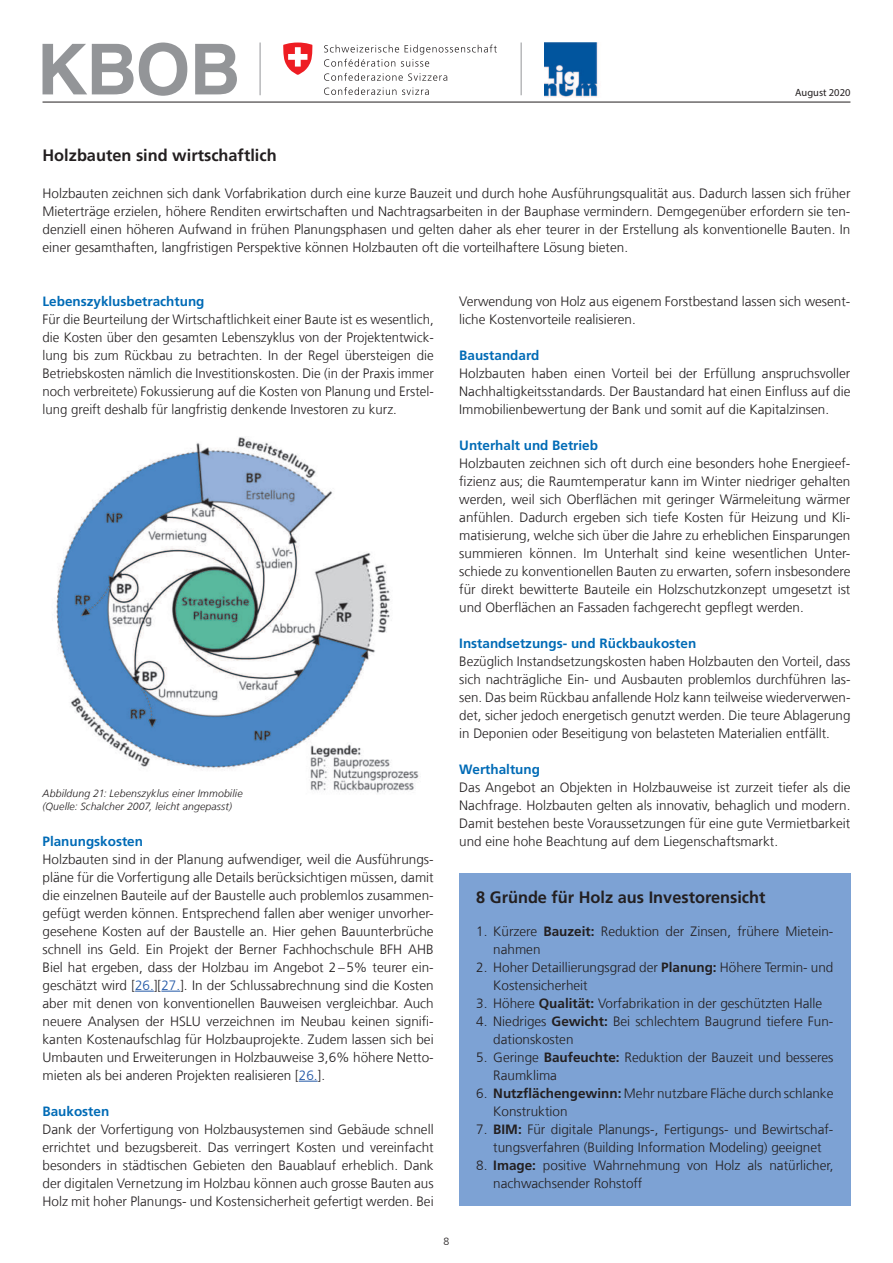
<style>
.page{position:relative;width:893px;height:1263px;background:#fff}
.page>*{position:absolute;margin:0;border:0;box-sizing:border-box;transform-origin:0 0}
.t1{font:700 16.5px "Frutiger LT Com";color:#231f20}
.t2{font:300 13.5px/18px "Frutiger LT Com";color:#231f20;text-align:justify}
.t3{font:700 13.5px "Frutiger LT Com";color:#006bb6}
.t4{font:italic 300 10.5px/12.6px "Frutiger LT Com";letter-spacing:.01em;color:#231f20}
.t5{font:10.5px "Myriad Pro";color:#231f20}
.t6{font:300 10.5px "Frutiger LT Com";color:#231f20}
.s1{color:#2056a6}
.s2{font-weight:700}
</style>
<div class="page">
<hr style="left:43px;top:102px;width:807px;height:1px;background:#231f20">
<svg style="left:43px;top:43px;width:144px;height:53px"></svg>
<svg style="left:195px;top:44px;width:42px;height:50px"></svg>
<img style="left:544px;top:43px;width:54px;height:54px">
<svg style="left:324px;top:45px;width:173px;height:22px"></svg>
<svg style="left:324px;top:73px;width:123px;height:8px"></svg>
<svg style="left:324px;top:87px;width:72px;height:8px"></svg>
<svg style="left:402px;top:87px;width:27px;height:8px"></svg>
<svg style="left:283px;top:43px;width:30px;height:32px"></svg>
<hr style="left:260px;top:43px;width:1px;height:52px;background:#939598">
<hr style="left:521px;top:43px;width:1px;height:52px;background:#939598">
<svg style="left:135px;top:991px;width:19px;height:1px"></svg>
<svg style="left:161px;top:991px;width:19px;height:1px"></svg>
<svg style="left:299px;top:1081px;width:19px;height:1px"></svg>
<img style="left:56px;top:437px;width:363px;height:356px">
<div style="left:459px;top:873px;width:391px;height:333px;background:#7da2d4"></div>
<p class="t5" style="left:795px;top:86px;width:57px">August 2020</p>
<p class="t1" style="left:43px;top:146px;width:236px">Holzbauten sind wirtschaftlich</p>
<p class="t2" style="left:43px;top:184px;width:809px">Holzbauten zeichnen sich dank Vorfabrikation durch eine kurze Bauzeit und durch hohe Ausführungsqualität aus. Dadurch lassen sich früher Mieterträge erzielen, höhere Renditen erwirtschaften und Nachtragsarbeiten in der Bauphase vermindern. Demgegenüber erfordern sie ten&shy;denziell einen höheren Aufwand in frühen Planungsphasen und gelten daher als eher teurer in der Erstellung als konventionelle Bauten. In einer gesamthaften, langfristigen Perspektive können Holzbauten oft die vorteilhaftere Lösung bieten.</p>
<p class="t3" style="left:43px;top:293px;width:164px">Lebenszyklusbetrachtung</p>
<p class="t2" style="left:43px;top:310px;width:393px">Für die Beurteilung der Wirtschaftlichkeit einer Baute ist es wesentlich, die Kosten über den gesamten Lebenszyklus von der Projektentwick&shy;lung bis zum Rückbau zu betrachten. In der Regel übersteigen die Betriebskosten nämlich die Investitionskosten. Die (in der Praxis immer noch verbreitete) Fokussierung auf die Kosten von Planung und Erstel&shy;lung greift deshalb für langfristig denkende Investoren zu kurz.</p>
<p class="t4" style="left:43px;top:787px;width:202px">Abbildung 21: Lebenszyklus einer Immobilie (Quelle: Schalcher 2007, leicht angepasst)</p>
<p class="t3" style="left:43px;top:833px;width:102px">Planungskosten</p>
<p class="t2" style="left:43px;top:850px;width:393px">Holzbauten sind in der Planung aufwendiger, weil die Ausführungs&shy;pläne für die Vorfertigung alle Details berücksichtigen müssen, damit die einzelnen Bauteile auf der Baustelle auch problemlos zusammen&shy;gefügt werden können. Entsprechend fallen aber weniger unvorher&shy;gesehene Kosten auf der Baustelle an. Hier gehen Bauunterbrüche schnell ins Geld. Ein Projekt der Berner Fachhochschule BFH AHB Biel hat ergeben, dass der Holzbau im Angebot 2–5% teurer ein&shy;geschätzt wird [<span class="s1">26.</span>][<span class="s1">27.</span>]. In der Schlussabrechnung sind die Kosten aber mit denen von konventionellen Bauweisen vergleichbar. Auch neuere Analysen der HSLU verzeichnen im Neubau keinen signifi&shy;kanten Kostenaufschlag für Holzbauprojekte. Zudem lassen sich bei Umbauten und Erweiterungen in Holzbauweise 3,6% höhere Netto&shy;mieten als bei anderen Projekten realisieren [<span class="s1">26.</span>].</p>
<p class="t3" style="left:43px;top:1103px;width:68px">Baukosten</p>
<p class="t2" style="left:43px;top:1120px;width:393px">Dank der Vorfertigung von Holzbausystemen sind Gebäude schnell errichtet und bezugsbereit. Das verringert Kosten und vereinfacht besonders in städtischen Gebieten den Bauablauf erheblich. Dank der digitalen Vernetzung im Holzbau können auch grosse Bauten aus Holz mit hoher Planungs- und Kostensicherheit gefertigt werden. Bei</p>
<p class="t2" style="left:459px;top:292px;width:393px">Verwendung von Holz aus eigenem Forstbestand lassen sich wesent&shy;liche Kostenvorteile realisieren.</p>
<p class="t3" style="left:459px;top:347px;width:82px">Baustandard</p>
<p class="t2" style="left:459px;top:364px;width:393px">Holzbauten haben einen Vorteil bei der Erfüllung anspruchsvoller Nachhaltigkeitsstandards. Der Baustandard hat einen Einfluss auf die Immobilienbewertung der Bank und somit auf die Kapitalzinsen.</p>
<p class="t3" style="left:459px;top:437px;width:140px">Unterhalt und Betrieb</p>
<p class="t2" style="left:459px;top:454px;width:393px">Holzbauten zeichnen sich oft durch eine besonders hohe Energieef&shy;fizienz aus; die Raumtemperatur kann im Winter niedriger gehalten werden, weil sich Oberflächen mit geringer Wärmeleitung wärmer anfühlen. Dadurch ergeben sich tiefe Kosten für Heizung und Kli&shy;matisierung, welche sich über die Jahre zu erheblichen Einsparungen summieren können. Im Unterhalt sind keine wesentlichen Unter&shy;schiede zu konventionellen Bauten zu erwarten, sofern insbesondere für direkt bewitterte Bauteile ein Holzschutzkonzept umgesetzt ist und Oberflächen an Fassaden fachgerecht gepflegt werden.</p>
<p class="t3" style="left:459px;top:635px;width:238px">Instandsetzungs- und Rückbaukosten</p>
<p class="t2" style="left:459px;top:652px;width:393px">Bezüglich Instandsetzungskosten haben Holzbauten den Vorteil, dass sich nachträgliche Ein- und Ausbauten problemlos durchführen las&shy;sen. Das beim Rückbau anfallende Holz kann teilweise wiederverwen&shy;det, sicher jedoch energetisch genutzt werden. Die teure Ablagerung in Deponien oder Beseitigung von belasteten Materialien entfällt.</p>
<p class="t3" style="left:459px;top:761px;width:82px">Werthaltung</p>
<p class="t2" style="left:459px;top:778px;width:393px">Das Angebot an Objekten in Holzbauweise ist zurzeit tiefer als die Nachfrage. Holzbauten gelten als innovativ, behaglich und modern.<br>Damit bestehen beste Voraussetzungen für eine gute Vermietbarkeit und eine hohe Beachtung auf dem Liegenschaftsmarkt.</p>
<p class="t1" style="left:476px;top:887px;width:291px">8 Gründe für Holz aus Investorensicht</p>
<p class="t2" style="left:493px;top:922px;width:342px;text-indent:-17px">1. Kürzere <span class="s2">Bauzeit:</span> Reduktion der Zinsen, frühere Mietein&shy;nahmen</p>
<p class="t2" style="left:493px;top:958px;width:342px;text-indent:-17px">2. Hoher Detaillierungsgrad der <span class="s2">Planung:</span> Höhere Termin- und<br>Kostensicherheit</p>
<p class="t2" style="left:476px;top:994px;width:348px">3. Höhere <span class="s2">Qualität:</span> Vorfabrikation in der geschützten Halle</p>
<p class="t2" style="left:493px;top:1012px;width:342px;text-indent:-17px">4. Niedriges <span class="s2">Gewicht:</span> Bei schlechtem Baugrund tiefere Fun&shy;dationskosten</p>
<p class="t2" style="left:493px;top:1048px;width:342px;text-indent:-17px">5. Geringe <span class="s2">Baufeuchte:</span> Reduktion der Bauzeit und besseres<br>Raumklima</p>
<p class="t2" style="left:493px;top:1084px;width:342px;text-indent:-17px">6. <span class="s2">Nutzflächengewinn:</span> Mehr nutzbare Fläche durch schlanke<br>Konstruktion</p>
<p class="t2" style="left:476px;top:1120px;width:359px;text-align:center">7. <span class="s2">BIM:</span> Für digitale Planungs-, Fertigungs- und Bewirtschaf&shy;tungsverfahren (Building Information Modeling) geeignet</p>
<p class="t2" style="left:493px;top:1156px;width:342px;text-indent:-17px">8. <span class="s2">Image:</span> positive Wahrnehmung von Holz als natürlicher, nachwachsender Rohstoff</p>
<p class="t6" style="left:444px;top:1235px;width:7px">8</p>
</div>
